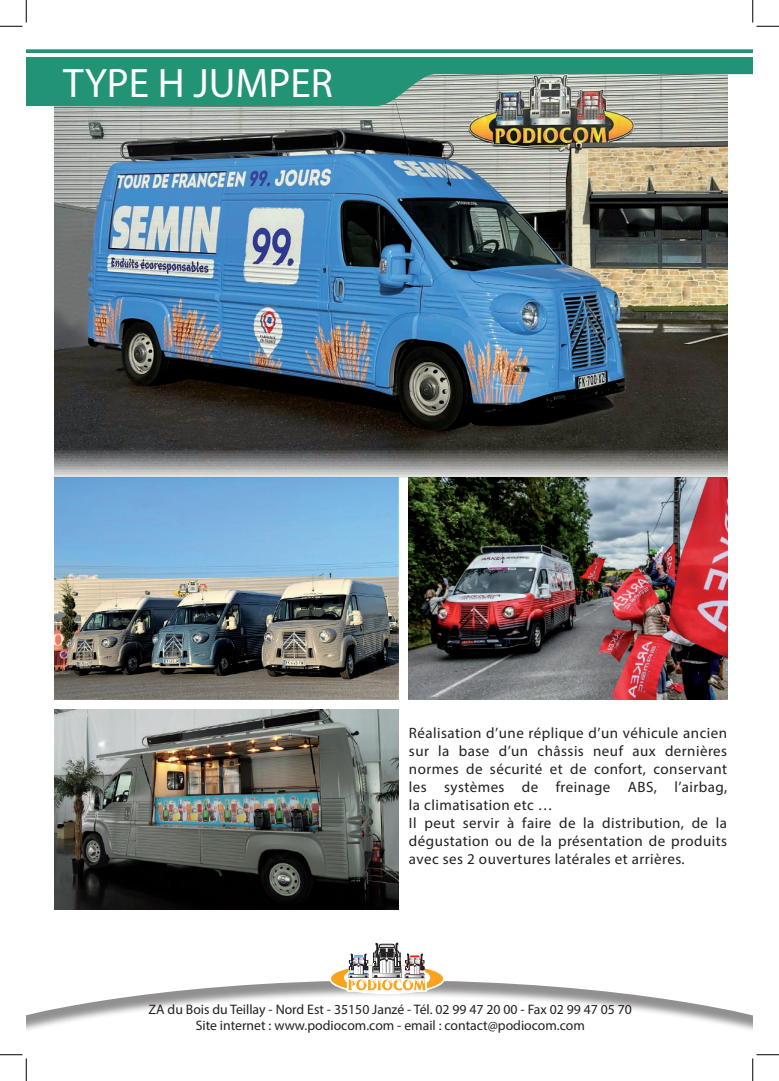
<style>
.page{position:relative;width:779px;height:1081px;background:#fff}
.page>*{position:absolute;margin:0;border:0;box-sizing:border-box;transform-origin:0 0}
.t1{font:41.25px "Myriad Pro";color:#fff}
.t2{font:15px/18px "Myriad Pro";letter-spacing:.03em;color:#231f20}
.t3{font:13.75px/16.5px "Myriad Pro";color:#231f20;text-align:center}
</style>
<div class="page">
<img style="left:54px;top:477px;width:344px;height:222px">
<img style="left:409px;top:477px;width:318px;height:222px">
<img style="left:54px;top:106px;width:673px;height:371px">
<svg style="left:26px;top:49px;width:727px;height:57px;background:#509e89"></svg>
<hr style="left:26px;top:53px;width:727px;height:3px;background:#fff">
<svg style="left:26px;top:805px;width:727px;height:214px"></svg>
<svg style="left:329px;top:940px;width:116px;height:54px"></svg>
<img style="left:54px;top:709px;width:344px;height:200px">
<svg style="left:0;top:0;width:27px;height:27px"></svg>
<svg style="left:0;top:1054px;width:27px;height:26px"></svg>
<svg style="left:752px;top:0;width:27px;height:27px"></svg>
<svg style="left:752px;top:1054px;width:27px;height:26px"></svg>
<h1 class="t1" style="left:63px;top:57px;width:271px">TYPE H JUMPER</h1>
<p class="t2" style="left:409px;top:723px;width:320px">Réalisation d’une réplique d’un véhicule ancien sur la base d’un châssis neuf aux dernières normes de sécurité et de confort, conservant les systèmes de freinage ABS, l’airbag, la climatisation etc …<br>Il peut servir à faire de la distribution, de la dégustation ou de la présentation de produits avec ses 2 ouvertures latérales et arrières.</p>
<p class="t3" style="left:149px;top:1000px;width:485px">ZA du Bois du Teillay - Nord Est - 35150 Janzé - Tél. 02 99 47 20 00 - Fax 02 99 47 05 70<br>Site internet : www.podiocom.com - email : contact@podiocom.com</p>
</div>
